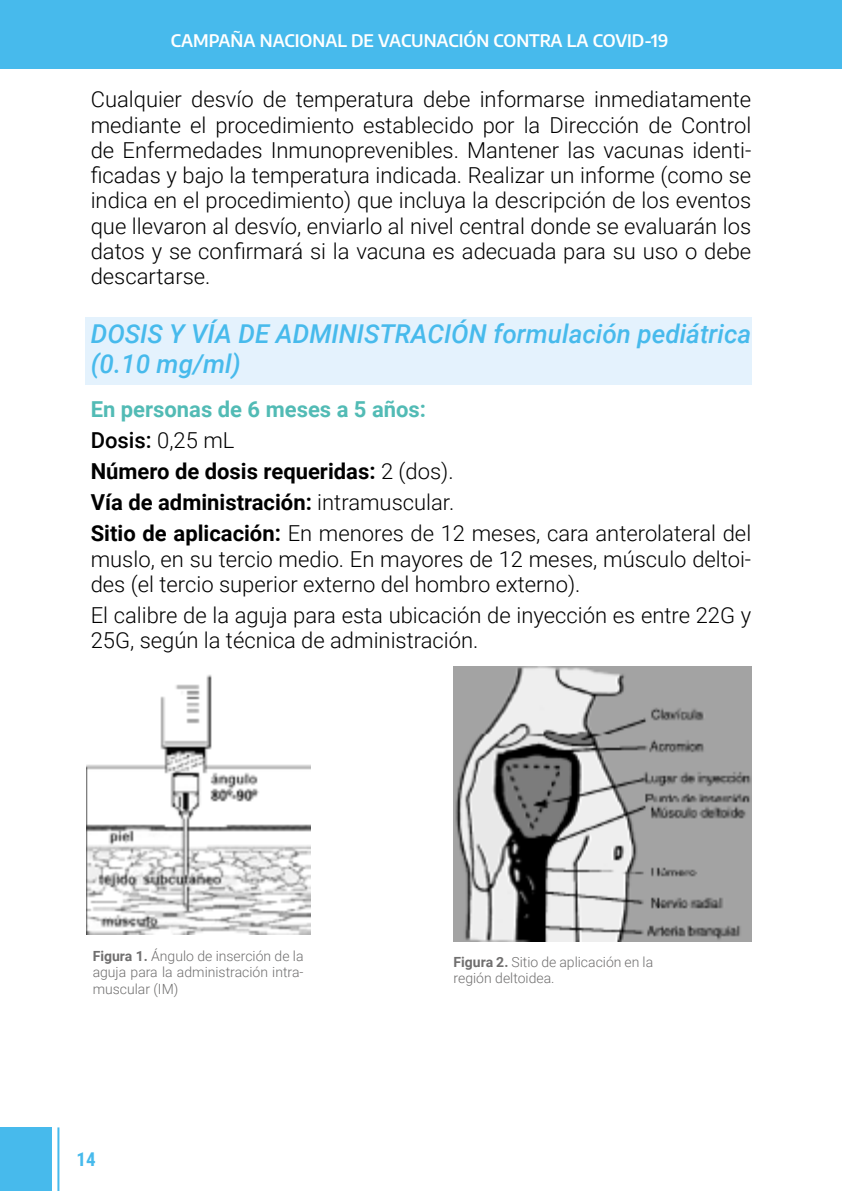
<style>
.page{position:relative;width:842px;height:1191px;background:#fff}
.page>*{position:absolute;margin:0;border:0;box-sizing:border-box;transform-origin:0 0}
.t1{font:italic 500 26px/30px "Roboto";color:#47baec}
.t2{font:300 22px/25.2px "Roboto";color:#000}
.t3{font:700 19px "Roboto Condensed";color:#47baec}
.t4{font:600 17px "Encode Sans";color:#fff}
.t5{font:300 14px/16px "Roboto";color:#706f6f;text-align:justify}
.s1{font-weight:700;color:#52bbb5}
.s2{font-weight:500}
.s3{font-weight:700}
</style>
<div class="page">
<div style="left:0;top:0;width:842px;height:68px;background:#47baec"></div>
<div style="left:0;top:1127px;width:52px;height:64px;background:#47baec"></div>
<hr style="left:57px;top:1127px;width:2px;height:64px;background:#47baec">
<div style="left:85px;top:317px;width:666px;height:68px;background:#e4f2fd"></div>
<img style="left:86px;top:674px;width:224px;height:260px">
<img style="left:454px;top:666px;width:297px;height:275px">
<p class="t4" style="left:171px;top:28px;width:499px">CAMPAÑA NACIONAL DE VACUNACIÓN CONTRA LA COVID-19</p>
<p class="t2" style="left:91px;top:86px;width:662px;text-align:justify">Cualquier desvío de temperatura debe informarse inmediatamente mediante el procedimiento establecido por la Dirección de Control de Enfermedades Inmunoprevenibles. Mantener las vacunas identi&shy;ficadas y bajo la temperatura indicada. Realizar un informe (como se indica en el procedimiento) que incluya la descripción de los eventos que llevaron al desvío, enviarlo al nivel central donde se evaluarán los datos y se confirmará si la vacuna es adecuada para su uso o debe descartarse.</p>
<p class="t1" style="left:91px;top:317px;width:662px">DOSIS Y VÍA DE ADMINISTRACIÓN formulación pediátrica (0.10 mg/ml)</p>
<p class="t2" style="left:91px;top:393px;width:662px;line-height:31px"><span class="s1">En personas de 6 meses a 5 años:<br></span><span class="s2">Dosis:</span> 0,25 mL<br><span class="s3">Número de dosis requeridas:</span> 2 (dos).<br><span class="s3">Vía de administración:</span> intramuscular.<br><span class="s3">Sitio de aplicación:</span> En menores de 12 meses, cara anterolateral del</p>
<p class="t2" style="left:91px;top:545px;width:662px">muslo, en su tercio medio. En mayores de 12 meses, músculo deltoi&shy;des (el tercio superior externo del hombro externo).</p>
<p class="t2" style="left:91px;top:601px;width:662px">El calibre de la aguja para esta ubicación de inyección es entre 22G y<br>25G, según la técnica de administración.</p>
<p class="t5" style="left:93px;top:947px;width:212px"><span class="s3">Figura 1.</span> Ángulo de inserción de la aguja para la administración intra&shy;muscular (IM)</p>
<p class="t5" style="left:454px;top:953px;width:201px"><span class="s3">Figura 2.</span> Sitio de aplicación en la región deltoidea.</p>
<p class="t3" style="left:77px;top:1146px;width:21px">14</p>
</div>
